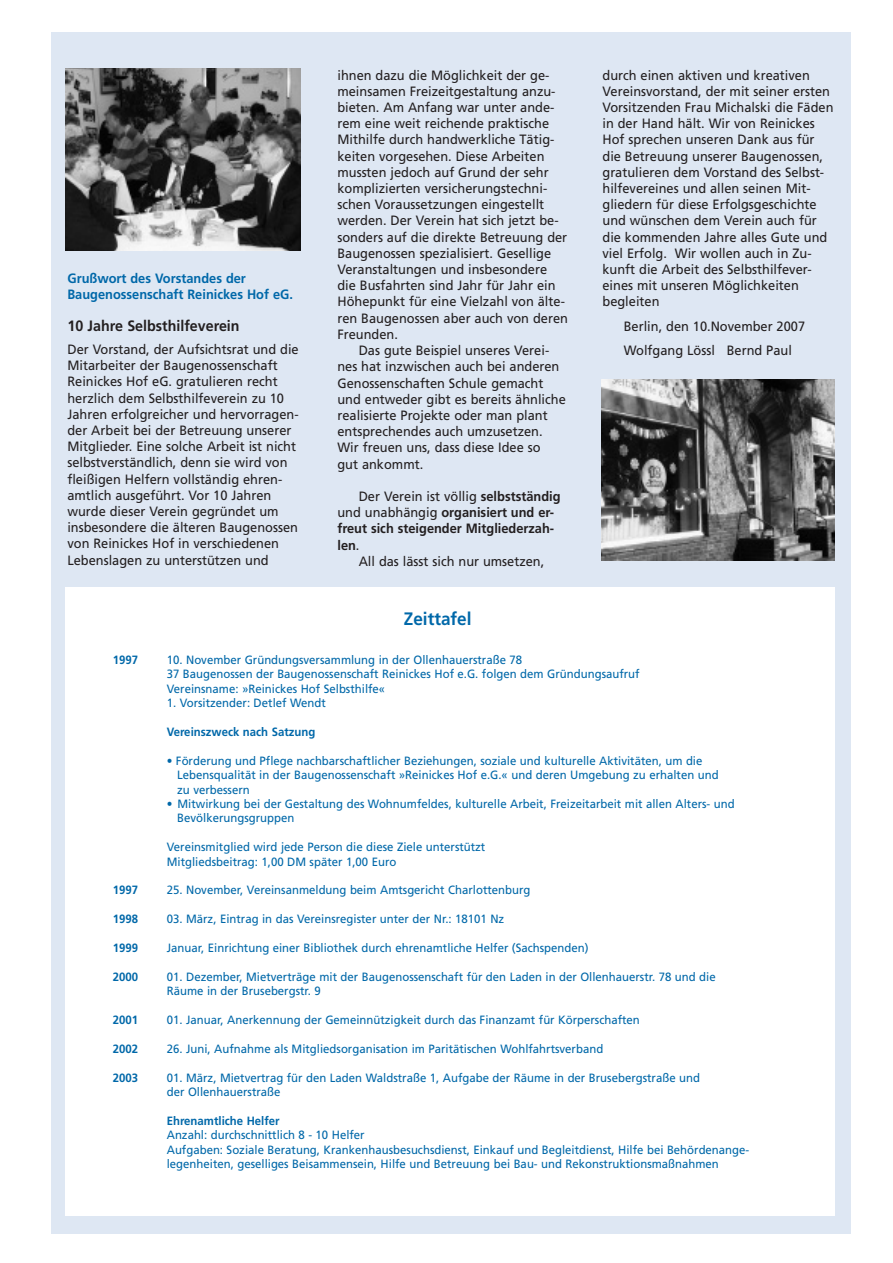
<style>
.page{position:relative;width:893px;height:1263px;background:#fff}
.page>*{position:absolute;margin:0;border:0;box-sizing:border-box;transform-origin:0 0}
.t1{font:700 18px "Frutiger";color:#0068a9;scale:.95 1}
.t2{font:700 15px "Frutiger";color:#231f20;scale:.95 1}
.t3{font:13.5px/16.2px "Frutiger";color:#231f20;scale:.95 1}
.t4{font:700 13.5px/16.2px "Frutiger";color:#231f20;scale:.95 1}
.t5{font:700 13.5px/16.2px "Frutiger";color:#0068a9;scale:.95 1}
.t6{font:12px/14.4px "Frutiger";color:#0068a9;scale:.95 1}
.t7{font:700 12px "Frutiger";color:#0068a9;scale:.95 1}
.s1{font-weight:400}
</style>
<div class="page">
<div style="left:51px;top:32px;width:799px;height:1201px;background:#dee7f3"></div>
<div style="left:65px;top:587px;width:770px;height:629px;background:#fff"></div>
<img style="left:66px;top:68px;width:234px;height:183px">
<img style="left:601px;top:379px;width:234px;height:181px">
<p class="t5" style="left:67px;top:271px;width:239px">Grußwort des Vorstandes der<br>Baugenossenschaft Reinickes Hof eG.</p>
<p class="t2" style="left:67px;top:320px;width:183px">10 Jahre Selbsthilfeverein</p>
<p class="t3" style="left:67px;top:342px;width:245px">Der Vorstand, der Aufsichtsrat und die Mitarbeiter der Baugenossenschaft Reinickes Hof eG. gratulieren recht herzlich dem Selbsthilfeverein zu 10<br>Jahren erfolgreicher und hervorragen&shy;der Arbeit bei der Betreuung unserer Mitglieder. Eine solche Arbeit ist nicht selbstverständlich, denn sie wird von fleißigen Helfern vollständig ehren&shy;amtlich ausgeführt. Vor 10 Jahren wurde dieser Verein gegründet um insbesondere die älteren Baugenossen von Reinickes Hof in verschiedenen Lebenslagen zu unterstützen und</p>
<p class="t3" style="left:337px;top:68px;width:244px">ihnen dazu die Möglichkeit der ge&shy;meinsamen Freizeitgestaltung anzu&shy;bieten. Am Anfang war unter ande&shy;rem eine weit reichende praktische Mithilfe durch handwerkliche Tätig&shy;keiten vorgesehen. Diese Arbeiten mussten jedoch auf Grund der sehr komplizierten versicherungstechni&shy;schen Voraussetzungen eingestellt werden. Der Verein hat sich jetzt be&shy;sonders auf die direkte Betreuung der Baugenossen spezialisiert. Gesellige Veranstaltungen und insbesondere die Busfahrten sind Jahr für Jahr ein Höhepunkt für eine Vielzahl von älte&shy;ren Baugenossen aber auch von deren Freunden.</p>
<p class="t3" style="left:337px;top:343px;width:242px;text-indent:21px">Das gute Beispiel unseres Verei&shy;nes hat inzwischen auch bei anderen<br>Genossenschaften Schule gemacht und entweder gibt es bereits ähnliche realisierte Projekte oder man plant entsprechendes auch umzusetzen.<br>Wir freuen uns, dass diese Idee so<br>gut ankommt.</p>
<p class="t4" style="left:337px;top:489px;width:236px;text-indent:21px"><span class="s1">Der Verein ist völlig</span> selbstständig <span class="s1">und unabhängig</span> organisiert und er&shy;freut sich steigender Mitgliederzah&shy;len<span class="s1">.</span></p>
<p class="t3" style="left:359px;top:554px;width:197px">All das lässt sich nur umsetzen,</p>
<h1 class="t1" style="left:404px;top:612px;width:73px">Zeittafel</h1>
<p class="t3" style="left:602px;top:68px;width:245px">durch einen aktiven und kreativen Vereinsvorstand, der mit seiner ersten Vorsitzenden Frau Michalski die Fäden in der Hand hält. Wir von Reinickes Hof sprechen unseren Dank aus für die Betreuung unserer Baugenossen, gratulieren dem Vorstand des Selbst&shy;hilfevereines und allen seinen Mit&shy;gliedern für diese Erfolgsgeschichte und wünschen dem Verein auch für die kommenden Jahre alles Gute und viel Erfolg. Wir wollen auch in Zu&shy;kunft die Arbeit des Selbsthilfever&shy;eines mit unseren Möglichkeiten begleiten</p>
<p class="t3" style="left:624px;top:316px;width:192px;line-height:23.4px">Berlin, den 10.November 2007<br>Wolfgang Lössl Bernd Paul</p>
<p class="t7" style="left:113px;top:655px;width:28px">1997</p>
<p class="t6" style="left:167px;top:653px;width:499px">10. November Gründungsversammlung in der Ollenhauerstraße 78<br>37 Baugenossen der Baugenossenschaft Reinickes Hof e.G. folgen dem Gründungsaufruf<br>Vereinsname: »Reinickes Hof Selbsthilfe«</p>
<p class="t6" style="left:167px;top:697px;width:169px">1. Vorsitzender: Detlef Wendt</p>
<p class="t7" style="left:167px;top:727px;width:158px">Vereinszweck nach Satzung</p>
<p class="t6" style="left:177px;top:754px;width:571px;text-indent:-10px">• Förderung und Pflege nachbarschaftlicher Beziehungen, soziale und kulturelle Aktivitäten, um die<br>Lebensqualität in der Baugenossenschaft »Reinickes Hof e.G.« und deren Umgebung zu erhalten und zu verbessern</p>
<p class="t6" style="left:177px;top:797px;width:588px;text-indent:-10px">• Mitwirkung bei der Gestaltung des Wohnumfeldes, kulturelle Arbeit, Freizeitarbeit mit allen Alters- und<br>Bevölkerungsgruppen</p>
<p class="t6" style="left:167px;top:841px;width:337px">Vereinsmitglied wird jede Person die diese Ziele unterstützt<br>Mitgliedsbeitrag: 1,00 DM später 1,00 Euro</p>
<p class="t7" style="left:113px;top:885px;width:28px">1997</p>
<p class="t6" style="left:167px;top:884px;width:384px">25. November, Vereinsanmeldung beim Amtsgericht Charlottenburg</p>
<p class="t7" style="left:113px;top:914px;width:28px">1998</p>
<p class="t6" style="left:167px;top:913px;width:357px">03. März, Eintrag in das Vereinsregister unter der Nr.: 18101 Nz</p>
<p class="t7" style="left:113px;top:943px;width:28px">1999</p>
<p class="t6" style="left:167px;top:941px;width:446px">Januar, Einrichtung einer Bibliothek durch ehrenamtliche Helfer (Sachspenden)</p>
<p class="t7" style="left:113px;top:972px;width:28px">2000</p>
<p class="t6" style="left:167px;top:970px;width:579px">01. Dezember, Mietverträge mit der Baugenossenschaft für den Laden in der Ollenhauerstr. 78 und die<br>Räume in der Brusebergstr. 9</p>
<p class="t7" style="left:113px;top:1015px;width:28px">2001</p>
<p class="t6" style="left:167px;top:1013px;width:500px">01. Januar, Anerkennung der Gemeinnützigkeit durch das Finanzamt für Körperschaften</p>
<p class="t7" style="left:113px;top:1044px;width:28px">2002</p>
<p class="t6" style="left:167px;top:1042px;width:461px">26. Juni, Aufnahme als Mitgliedsorganisation im Paritätischen Wohlfahrtsverband</p>
<p class="t7" style="left:113px;top:1072px;width:28px">2003</p>
<p class="t6" style="left:167px;top:1071px;width:563px">01. März, Mietvertrag für den Laden Waldstraße 1, Aufgabe der Räume in der Brusebergstraße und der Ollenhauerstraße</p>
<p class="t7" style="left:167px;top:1116px;width:120px">Ehrenamtliche Helfer</p>
<p class="t6" style="left:167px;top:1129px;width:615px">Anzahl: durchschnittlich 8 - 10 Helfer<br>Aufgaben: Soziale Beratung, Krankenhausbesuchsdienst, Einkauf und Begleitdienst, Hilfe bei Behördenange&shy;legenheiten, geselliges Beisammensein, Hilfe und Betreuung bei Bau- und Rekonstruktionsmaßnahmen</p>
</div>
